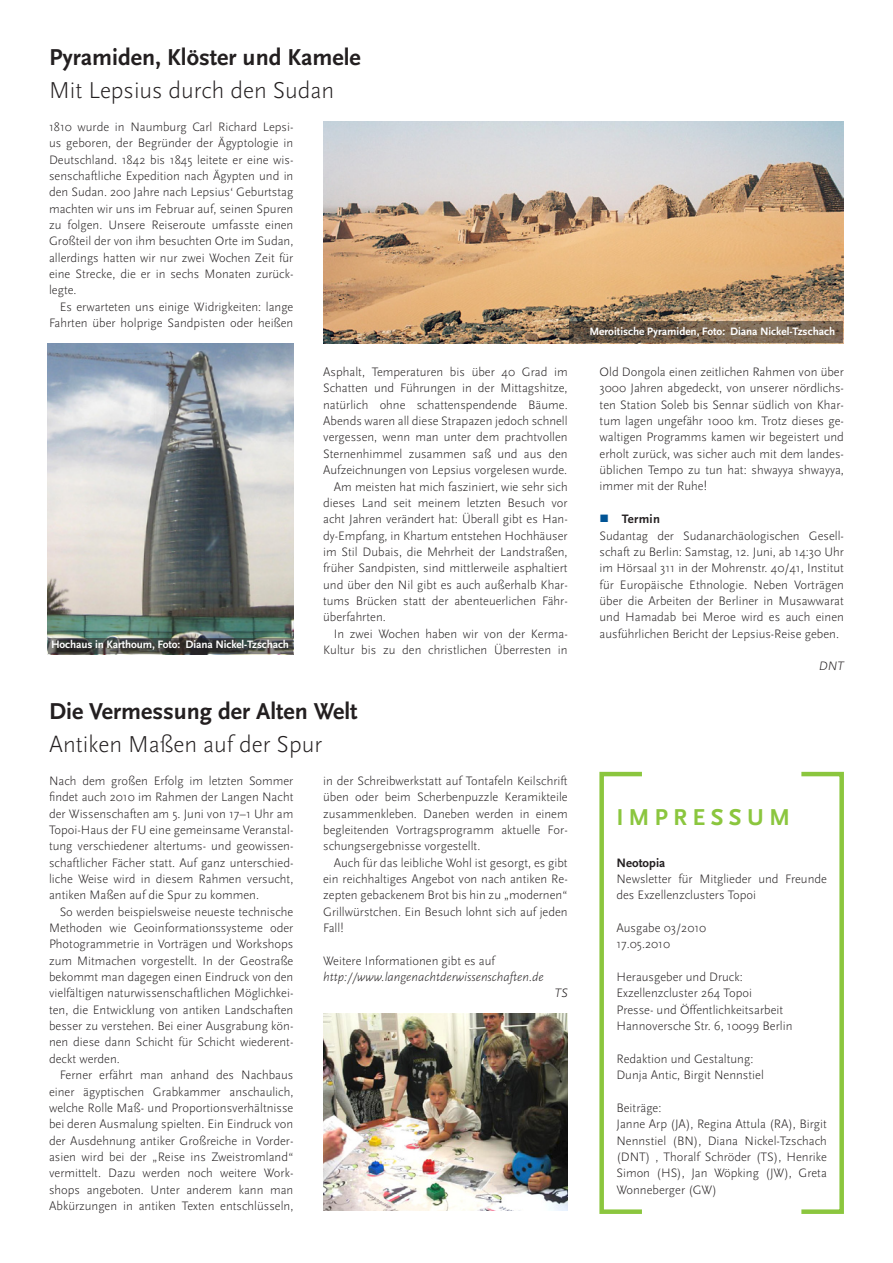
<style>
.page{position:relative;width:893px;height:1263px;background:#fff}
.page>*{position:absolute;margin:0;border:0;box-sizing:border-box;transform-origin:0 0}
.t1{font:700 24px "Scala Sans";color:#231f20}
.t2{font:300 24px "Scala Sans";color:#231f20}
.t3{font:700 24px "Scala Sans";color:#8bc63e}
.t4{font:300 12.75px/16.4px "Scala Sans";color:#231f20;text-align:justify}
.t5{font:italic 300 12.75px "Scala Sans";color:#231f20}
.t6{font:700 12.75px "Scala Sans";color:#231f20}
.t7{font:700 11.25px "Scala Sans";letter-spacing:-.01em;color:#fff}
.s1{color:#005495}
.s2{font-weight:700}
</style>
<div class="page">
<div style="left:799px;top:772px;width:45px;height:442px;border:4px solid #8bc63e"></div>
<div style="left:599px;top:772px;width:45px;height:442px;border:4px solid #8bc63e"></div>
<img style="left:323px;top:122px;width:521px;height:221px">
<img style="left:48px;top:343px;width:245px;height:311px">
<img style="left:323px;top:1014px;width:245px;height:196px">
<svg style="left:570px;top:321px;width:273px;height:22px;background:#6f5e4c"></svg>
<svg style="left:48px;top:638px;width:244px;height:16px;background:#424442"></svg>
<h1 class="t1" style="left:49px;top:43px;width:313px">Pyramiden, Klöster und Kamele</h1>
<h1 class="t2" style="left:49px;top:76px;width:287px">Mit Lepsius durch den Sudan</h1>
<p class="t4" style="left:49px;top:118px;width:246px">1810 wurde in Naumburg Carl Richard Lepsi&shy;us geboren, der Begründer der Ägyptologie in Deutschland. 1842 bis 1845 leitete er eine wis&shy;senschaftliche Expedition nach Ägypten und in den Sudan. 200 Jahre nach Lepsius‘ Geburtstag machten wir uns im Februar auf, seinen Spuren zu folgen. Unsere Reiseroute umfasste einen Großteil der von ihm besuchten Orte im Sudan, allerdings hatten wir nur zwei Wochen Zeit für eine Strecke, die er in sechs Monaten zurück&shy;legte.</p>
<p class="t4" style="left:49px;top:298px;width:246px;text-align:right">Es erwarteten uns einige Widrigkeiten: lange<br>Fahrten über holprige Sandpisten oder heißen</p>
<p class="t4" style="left:323px;top:364px;width:246px">Asphalt, Temperaturen bis über 40 Grad im</p>
<p class="t4" style="left:323px;top:380px;width:246px">Schatten und Führungen in der Mittagshitze,</p>
<p class="t4" style="left:323px;top:396px;width:246px">natürlich ohne schattenspendende Bäume.</p>
<p class="t4" style="left:323px;top:413px;width:246px">Abends waren all diese Strapazen jedoch schnell</p>
<p class="t4" style="left:323px;top:429px;width:246px">vergessen, wenn man unter dem prachtvollen</p>
<p class="t4" style="left:323px;top:445px;width:246px">Sternenhimmel zusammen saß und aus den</p>
<p class="t4" style="left:323px;top:462px;width:246px">Aufzeichnungen von Lepsius vorgelesen wurde.</p>
<p class="t4" style="left:334px;top:478px;width:235px">Am meisten hat mich fasziniert, wie sehr sich</p>
<p class="t4" style="left:323px;top:494px;width:246px">dieses Land seit meinem letzten Besuch vor</p>
<p class="t4" style="left:323px;top:511px;width:246px">acht Jahren verändert hat: Überall gibt es Han-</p>
<p class="t4" style="left:323px;top:527px;width:246px">dy-Empfang, in Khartum entstehen Hochhäuser</p>
<p class="t4" style="left:323px;top:544px;width:246px">im Stil Dubais, die Mehrheit der Landstraßen,</p>
<p class="t4" style="left:323px;top:560px;width:246px">früher Sandpisten, sind mittlerweile asphaltiert</p>
<p class="t4" style="left:323px;top:576px;width:246px">und über den Nil gibt es auch außerhalb Khar-</p>
<p class="t4" style="left:323px;top:593px;width:246px">tums Brücken statt der abenteuerlichen Fähr-</p>
<p class="t4" style="left:323px;top:609px;width:64px">überfahrten.</p>
<p class="t4" style="left:334px;top:625px;width:235px">In zwei Wochen haben wir von der Kerma-</p>
<p class="t4" style="left:323px;top:642px;width:246px">Kultur bis zu den christlichen Überresten in</p>
<p class="t7" style="left:51px;top:638px;width:240px">H ochaus in Karthoum, Foto: Diana Nickel-Tzschach</p>
<h1 class="t1" style="left:49px;top:697px;width:310px">Die Vermessung der Alten Welt</h1>
<h1 class="t2" style="left:49px;top:730px;width:275px">Antiken Maßen auf der Spur</h1>
<p class="t4" style="left:49px;top:772px;width:246px">Nach dem großen Erfolg im letzten Sommer findet auch 2010 im Rahmen der Langen Nacht der Wissenschaften am 5. Juni von 17–1 Uhr am Topoi-Haus der FU eine gemeinsame Veranstal&shy;tung verschiedener altertums- und geowissen&shy;schaftlicher Fächer statt. Auf ganz unterschied&shy;liche Weise wird in diesem Rahmen versucht, antiken Maßen auf die Spur zu kommen.</p>
<p class="t4" style="left:49px;top:903px;width:246px;text-indent:11px">So werden beispielsweise neueste technische Methoden wie Geoinformationssysteme oder Photogrammetrie in Vorträgen und Workshops zum Mitmachen vorgestellt. In der Geostraße bekommt man dagegen einen Eindruck von den vielfältigen naturwissenschaftlichen Möglichkei&shy;ten, die Entwicklung von antiken Landschaften besser zu verstehen. Bei einer Ausgrabung kön&shy;nen diese dann Schicht für Schicht wiederent&shy;deckt werden.</p>
<p class="t4" style="left:49px;top:1067px;width:246px;text-indent:11px">Ferner erfährt man anhand des Nachbaus einer ägyptischen Grabkammer anschaulich, welche Rolle Maß- und Proportionsverhältnisse bei deren Ausmalung spielten. Ein Eindruck von der Ausdehnung antiker Großreiche in Vorder&shy;asien wird bei der „Reise ins Zweistromland“ vermittelt. Dazu werden noch weitere Work&shy;shops angeboten. Unter anderem kann man Abkürzungen in antiken Texten entschlüsseln,</p>
<p class="t4" style="left:323px;top:772px;width:246px">in der Schreibwerkstatt auf Tontafeln Keilschrift üben oder beim Scherbenpuzzle Keramikteile zusammenkleben. Daneben werden in einem begleitenden Vortragsprogramm aktuelle For&shy;schungsergebnisse vorgestellt.</p>
<p class="t4" style="left:323px;top:854px;width:246px;text-indent:11px">Auch für das leibliche Wohl ist gesorgt, es gibt ein reichhaltiges Angebot von nach antiken Re&shy;zepten gebackenem Brot bis hin zu „modernen“ Grillwürstchen. Ein Besuch lohnt sich auf jeden Fall!</p>
<p class="t4" style="left:323px;top:952px;width:173px">Weitere Informationen gibt es auf</p>
<p class="t5" style="left:323px;top:969px;width:222px">http://www.langenachtderwissenschaften.de</p>
<p class="t5" style="left:555px;top:986px;width:15px">TS</p>
<p class="t7" style="left:589px;top:325px;width:247px">M eroitische Pyramiden, Foto: Diana Nickel-Tzschach</p>
<p class="t4" style="left:600px;top:364px;width:246px">Old Dongola einen zeitlichen Rahmen von über 3000 Jahren abgedeckt, von unserer nördlichs&shy;ten Station Soleb bis Sennar südlich von Khar&shy;tum lagen ungefähr 1000 km. Trotz dieses ge&shy;waltigen Programms kamen wir begeistert und erholt zurück, was sicher auch mit dem landes&shy;üblichen Tempo zu tun hat: shwayya shwayya, immer mit der Ruhe!</p>
<p class="t4" style="left:600px;top:511px;width:246px;text-align:left"><span class="s1">■</span> <span class="s2">Termin<br></span>Sudantag der Sudanarchäologischen Gesell&shy;schaft zu Berlin: Samstag, 12. Juni, ab 14:30 Uhr im Hörsaal 311 in der Mohrenstr. 40/41, Institut für Europäische Ethnologie. Neben Vorträgen über die Arbeiten der Berliner in Musawwarat und Hamadab bei Meroe wird es auch einen ausführlichen Bericht der Lepsius-Reise geben.</p>
<p class="t5" style="left:819px;top:658px;width:27px">DNT</p>
<h1 class="t3" style="left:616px;top:803px;width:18px">IMP</h1>
<h1 class="t3" style="left:673px;top:803px;width:36px">RESS</h1>
<h1 class="t3" style="left:747px;top:803px;width:40px">UM</h1>
<p class="t6" style="left:616px;top:855px;width:50px">Neotopia</p>
<p class="t4" style="left:616px;top:871px;width:212px">Newsletter für Mitglieder und Freunde des Exzellenzclusters Topoi</p>
<p class="t4" style="left:616px;top:920px;width:91px">Ausgabe 03/2010<br>17.05.2010</p>
<p class="t4" style="left:616px;top:969px;width:178px;text-align:left">Herausgeber und Druck:<br>Exzellenzcluster 264 Topoi<br>Presse- und Öffentlichkeitsarbeit<br>Hannoversche Str. 6, 10099 Berlin</p>
<p class="t4" style="left:616px;top:1050px;width:149px">Redaktion und Gestaltung:<br>Dunja Antic, Birgit Nennstiel</p>
<p class="t4" style="left:616px;top:1099px;width:212px;text-align:left">Beiträge:<br>Janne Arp (JA), Regina Attula (RA), Birgit<br>Nennstiel (BN), Diana Nickel-Tzschach (DNT) , Thoralf Schröder (TS), Henrike<br>Simon (HS), Jan Wöpking (JW), Greta<br>Wonneberger (GW)</p>
</div>
